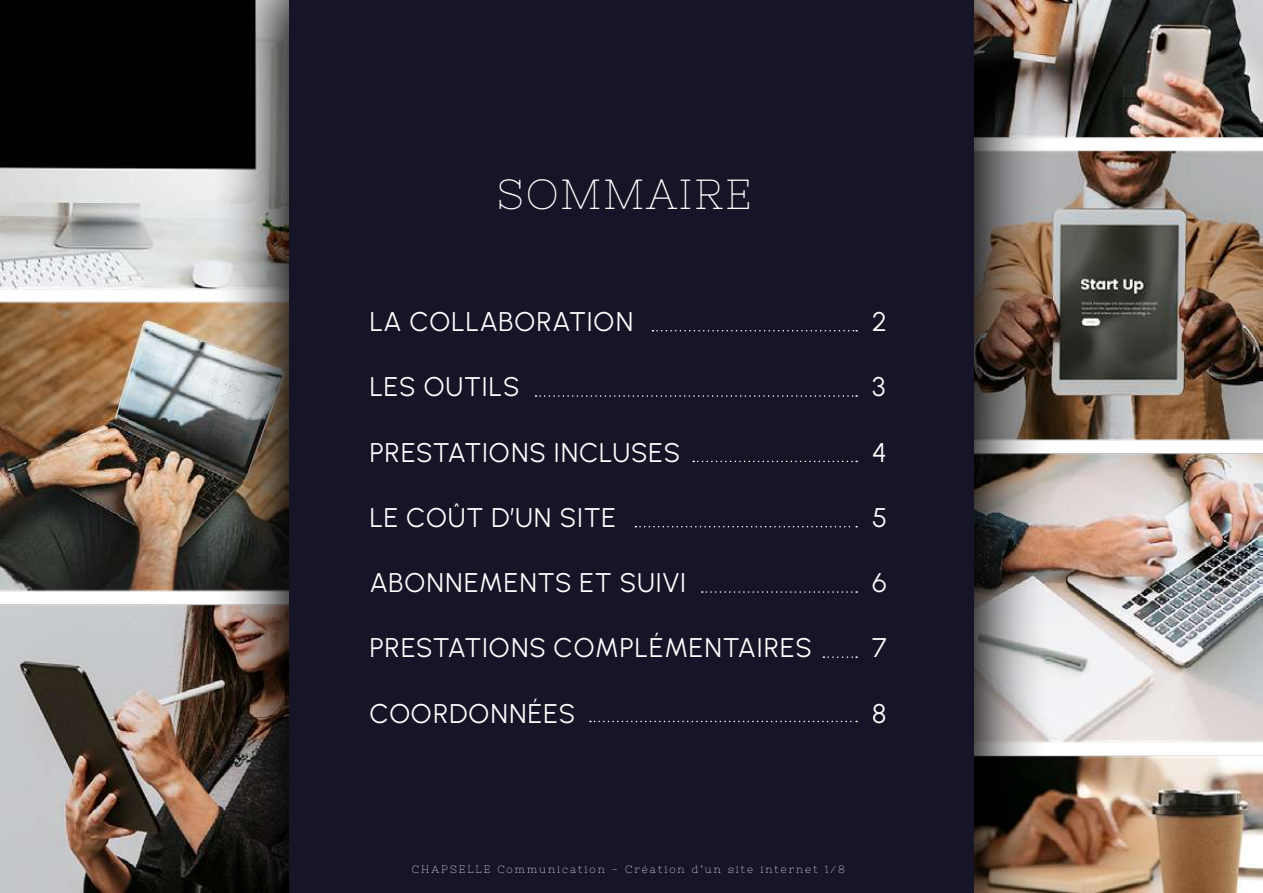
<style>
.page{position:relative;width:1263px;height:893px;background:#fff}
.page>*{position:absolute;margin:0;border:0;box-sizing:border-box;transform-origin:0 0}
.t1{font:42px "Nixie One";letter-spacing:.05em;color:#fff}
.t2{font:27px "Urbanist";letter-spacing:.03em;color:#fff}
.t3{font:10.5px "Nixie One";letter-spacing:.2em;color:#fff}
</style>
<div class="page">
<img style="left:0;top:0;width:214px;height:893px">
<img style="left:1048px;top:0;width:215px;height:893px">
<img style="left:214px;top:0;width:834px;height:893px">
<div style="left:289px;top:0;width:685px;height:893px;background:#161427"></div>
<svg style="left:652px;top:330px;width:205px;height:1px"></svg>
<svg style="left:535px;top:395px;width:322px;height:2px"></svg>
<svg style="left:693px;top:461px;width:164px;height:1px"></svg>
<svg style="left:635px;top:526px;width:222px;height:1px"></svg>
<svg style="left:702px;top:591px;width:155px;height:2px"></svg>
<svg style="left:823px;top:656px;width:34px;height:2px"></svg>
<svg style="left:590px;top:721px;width:267px;height:1px"></svg>
<h1 class="t1" style="left:497px;top:171px;width:256px">SOMMAIRE</h1>
<p class="t2" style="left:370px;top:305px;width:265px">LA COLLABORATION</p>
<p class="t2" style="left:872px;top:305px;width:16px">2</p>
<p class="t2" style="left:370px;top:371px;width:151px">LES OUTILS</p>
<p class="t2" style="left:872px;top:371px;width:15px">3</p>
<p class="t2" style="left:370px;top:436px;width:312px">PRESTATIONS INCLUSES</p>
<p class="t2" style="left:872px;top:436px;width:16px">4</p>
<p class="t2" style="left:370px;top:501px;width:248px">LE COÛT D’UN SITE</p>
<p class="t2" style="left:872px;top:501px;width:16px">5</p>
<p class="t2" style="left:370px;top:567px;width:318px">ABONNEMENTS ET SUIVI</p>
<p class="t2" style="left:872px;top:567px;width:16px">6</p>
<p class="t2" style="left:370px;top:632px;width:444px">PRESTATIONS COMPLÉMENTAIRES</p>
<p class="t2" style="left:872px;top:632px;width:16px">7</p>
<p class="t2" style="left:370px;top:697px;width:207px">COORDONNÉES</p>
<p class="t2" style="left:872px;top:697px;width:16px">8</p>
<p class="t3" style="left:412px;top:863px;width:434px">CHAPSELLE Communication - Création d’un site internet 1/8</p>
</div>
